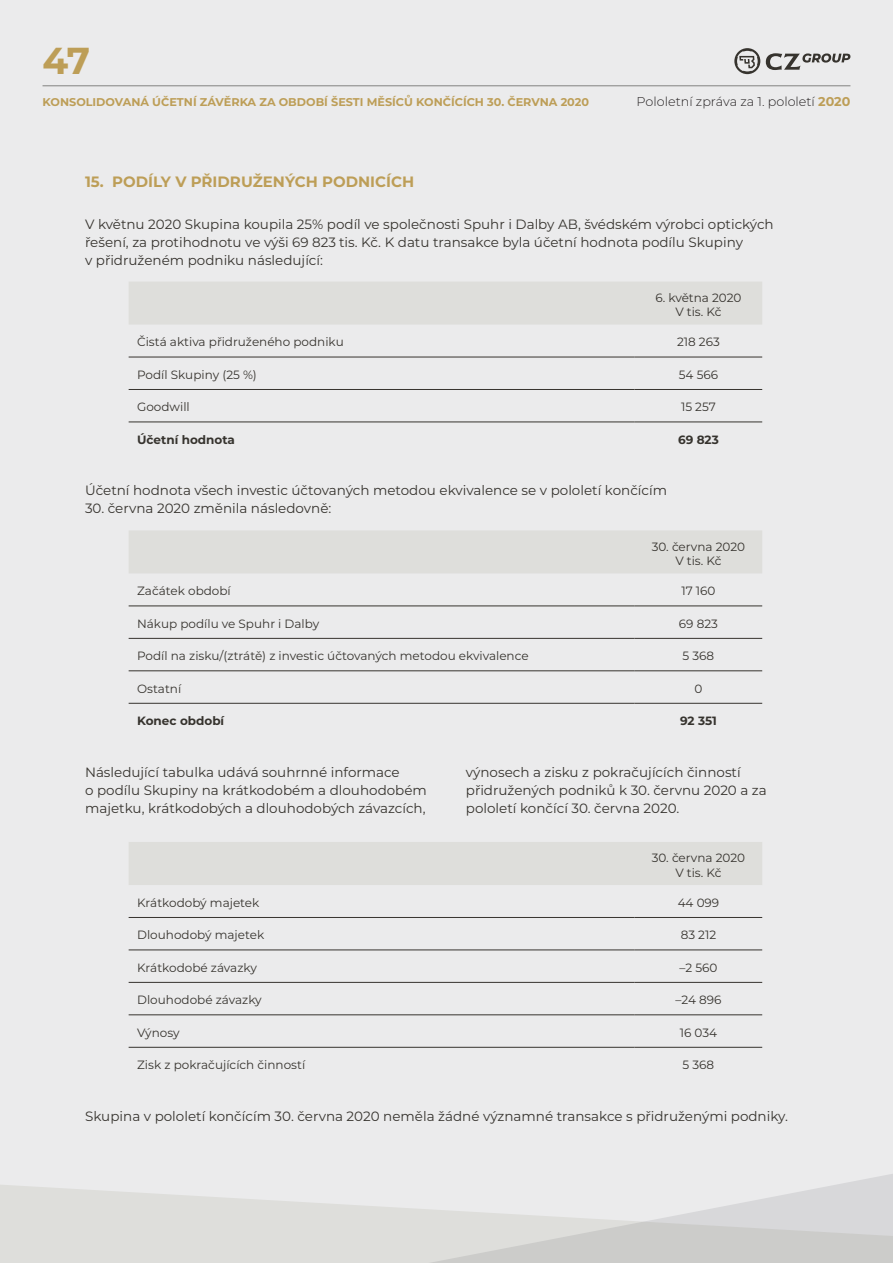
<style>
.page{position:relative;width:893px;height:1263px;background:#ebebec}
.page>*{position:absolute;margin:0;border:0;box-sizing:border-box;transform-origin:0 0}
.t1{font:700 37.5px "Montserrat";color:#bd9e57}
.t2{font:700 15px "Montserrat";color:#bd9e57}
.t3{font:13.5px/18px "Montserrat";color:#36332e}
.t4{font:300 12.75px "Montserrat";color:#231f20}
.t5{font:12px/14.4px "Montserrat";color:#36332e;text-align:center}
.t6{font:700 12px "Montserrat";color:#36332e}
.t7{font:700 11.25px "Montserrat";color:#bd9e57}
.s1{font-weight:700;color:#bd9e57}
</style>
<div class="page">
<div style="left:0;top:1185px;width:41px;height:78px;background:#dededb"></div>
<svg style="left:41px;top:1174px;width:852px;height:89px;fill:#dededb"></svg>
<div style="left:129px;top:842px;width:633px;height:43px;background:#dededb"></div>
<hr style="left:129px;top:917px;width:506px;height:1px;background:#36332e">
<hr style="left:635px;top:917px;width:127px;height:1px;background:#36332e">
<hr style="left:129px;top:949px;width:506px;height:1px;background:#36332e">
<hr style="left:635px;top:949px;width:127px;height:1px;background:#36332e">
<hr style="left:129px;top:982px;width:506px;height:1px;background:#36332e">
<hr style="left:635px;top:982px;width:127px;height:1px;background:#36332e">
<hr style="left:129px;top:1014px;width:506px;height:1px;background:#36332e">
<hr style="left:635px;top:1014px;width:127px;height:1px;background:#36332e">
<hr style="left:129px;top:1047px;width:506px;height:1px;background:#36332e">
<hr style="left:635px;top:1047px;width:127px;height:1px;background:#36332e">
<div style="left:129px;top:282px;width:633px;height:42px;background:#dededb"></div>
<hr style="left:129px;top:357px;width:506px;height:1px;background:#36332e">
<hr style="left:635px;top:357px;width:127px;height:1px;background:#36332e">
<hr style="left:129px;top:389px;width:506px;height:1px;background:#36332e">
<hr style="left:635px;top:389px;width:127px;height:1px;background:#36332e">
<hr style="left:129px;top:422px;width:506px;height:1px;background:#36332e">
<hr style="left:635px;top:422px;width:127px;height:1px;background:#36332e">
<div style="left:129px;top:531px;width:633px;height:42px;background:#dededb"></div>
<hr style="left:129px;top:605px;width:506px;height:1px;background:#36332e">
<hr style="left:635px;top:605px;width:127px;height:1px;background:#36332e">
<hr style="left:129px;top:638px;width:506px;height:1px;background:#36332e">
<hr style="left:635px;top:638px;width:127px;height:1px;background:#36332e">
<hr style="left:129px;top:670px;width:506px;height:1px;background:#36332e">
<hr style="left:635px;top:670px;width:127px;height:1px;background:#36332e">
<hr style="left:129px;top:703px;width:506px;height:1px;background:#36332e">
<hr style="left:635px;top:703px;width:127px;height:1px;background:#36332e">
<hr style="left:43px;top:85px;width:807px;height:1px;background:#828280">
<svg style="left:766px;top:53px;width:84px;height:17px"></svg>
<svg style="left:734px;top:48px;width:26px;height:26px"></svg>
<h1 class="t1" style="left:43px;top:34px;width:49px">47</h1>
<p class="t7" style="left:43px;top:94px;width:548px">KONSOLIDOVANÁ ÚČETNÍ ZÁVĚRKA ZA OBDOBÍ ŠESTI MĚSÍCŮ KONČÍCÍCH 30. ČERVNA 2020</p>
<p class="t4" style="left:637px;top:93px;width:215px">Pololetní zpráva za 1. pololetí <span class="s1">2020</span></p>
<p class="t2" style="left:85px;top:171px;width:331px">15. PODÍLY V PŘIDRUŽENÝCH PODNICÍCH</p>
<p class="t3" style="left:85px;top:214px;width:690px">V květnu 2020 Skupina koupila 25% podíl ve společnosti Spuhr i Dalby AB, švédském výrobci optických řešení, za protihodnotu ve výši 69 823 tis. Kč. K datu transakce byla účetní hodnota podílu Skupiny<br>v přidruženém podniku následující:</p>
<p class="t5" style="left:655px;top:290px;width:88px">6. května 2020<br>V tis. Kč</p>
<p class="t5" style="left:137px;top:334px;width:208px">Čistá aktiva přidruženého podniku</p>
<p class="t5" style="left:677px;top:334px;width:44px">218 263</p>
<p class="t5" style="left:137px;top:367px;width:121px">Podíl Skupiny (25 %)</p>
<p class="t5" style="left:679px;top:367px;width:41px">54 566</p>
<p class="t5" style="left:137px;top:399px;width:54px">Goodwill</p>
<p class="t5" style="left:681px;top:399px;width:36px">15 257</p>
<p class="t6" style="left:137px;top:431px;width:99px">Účetní hodnota</p>
<p class="t6" style="left:678px;top:431px;width:42px">69 823</p>
<p class="t3" style="left:85px;top:481px;width:584px">Účetní hodnota všech investic účtovaných metodou ekvivalence se v pololetí končícím</p>
<p class="t3" style="left:85px;top:499px;width:248px">30. června 2020 změnila následovně:</p>
<p class="t5" style="left:652px;top:539px;width:95px">30. června 2020<br>V tis. Kč</p>
<p class="t5" style="left:137px;top:583px;width:95px">Začátek období</p>
<p class="t5" style="left:681px;top:583px;width:36px">17 160</p>
<p class="t5" style="left:137px;top:616px;width:184px">Nákup podílu ve Spuhr i Dalby</p>
<p class="t5" style="left:679px;top:616px;width:40px">69 823</p>
<p class="t5" style="left:137px;top:648px;width:393px">Podíl na zisku/(ztrátě) z investic účtovaných metodou ekvivalence</p>
<p class="t5" style="left:683px;top:648px;width:33px">5 368</p>
<p class="t5" style="left:137px;top:681px;width:46px">Ostatní</p>
<p class="t5" style="left:694px;top:681px;width:9px">0</p>
<p class="t6" style="left:137px;top:712px;width:89px">Konec období</p>
<p class="t6" style="left:680px;top:712px;width:38px">92 351</p>
<p class="t3" style="left:85px;top:762px;width:343px">Následující tabulka udává souhrnné informace<br>o podílu Skupiny na krátkodobém a dlouhodobém majetku, krátkodobých a dlouhodobých závazcích,</p>
<p class="t3" style="left:466px;top:762px;width:302px">výnosech a zisku z pokračujících činností přidružených podniků k 30. červnu 2020 a za pololetí končící 30. června 2020.</p>
<p class="t5" style="left:652px;top:850px;width:95px">30. června 2020<br>V tis. Kč</p>
<p class="t5" style="left:137px;top:895px;width:124px">Krátkodobý majetek</p>
<p class="t5" style="left:678px;top:895px;width:43px">44 099</p>
<p class="t5" style="left:137px;top:927px;width:129px">Dlouhodobý majetek</p>
<p class="t5" style="left:681px;top:927px;width:37px">83 212</p>
<p class="t5" style="left:137px;top:960px;width:121px">Krátkodobé závazky</p>
<p class="t5" style="left:679px;top:960px;width:40px">–2 560</p>
<p class="t5" style="left:137px;top:992px;width:126px">Dlouhodobé závazky</p>
<p class="t5" style="left:675px;top:992px;width:47px">–24 896</p>
<p class="t5" style="left:137px;top:1025px;width:44px">Výnosy</p>
<p class="t5" style="left:680px;top:1025px;width:39px">16 034</p>
<p class="t5" style="left:137px;top:1057px;width:170px">Zisk z pokračujících činností</p>
<p class="t5" style="left:683px;top:1057px;width:33px">5 368</p>
<p class="t3" style="left:85px;top:1106px;width:704px">Skupina v pololetí končícím 30. června 2020 neměla žádné významné transakce s přidruženými podniky.</p>
</div>
